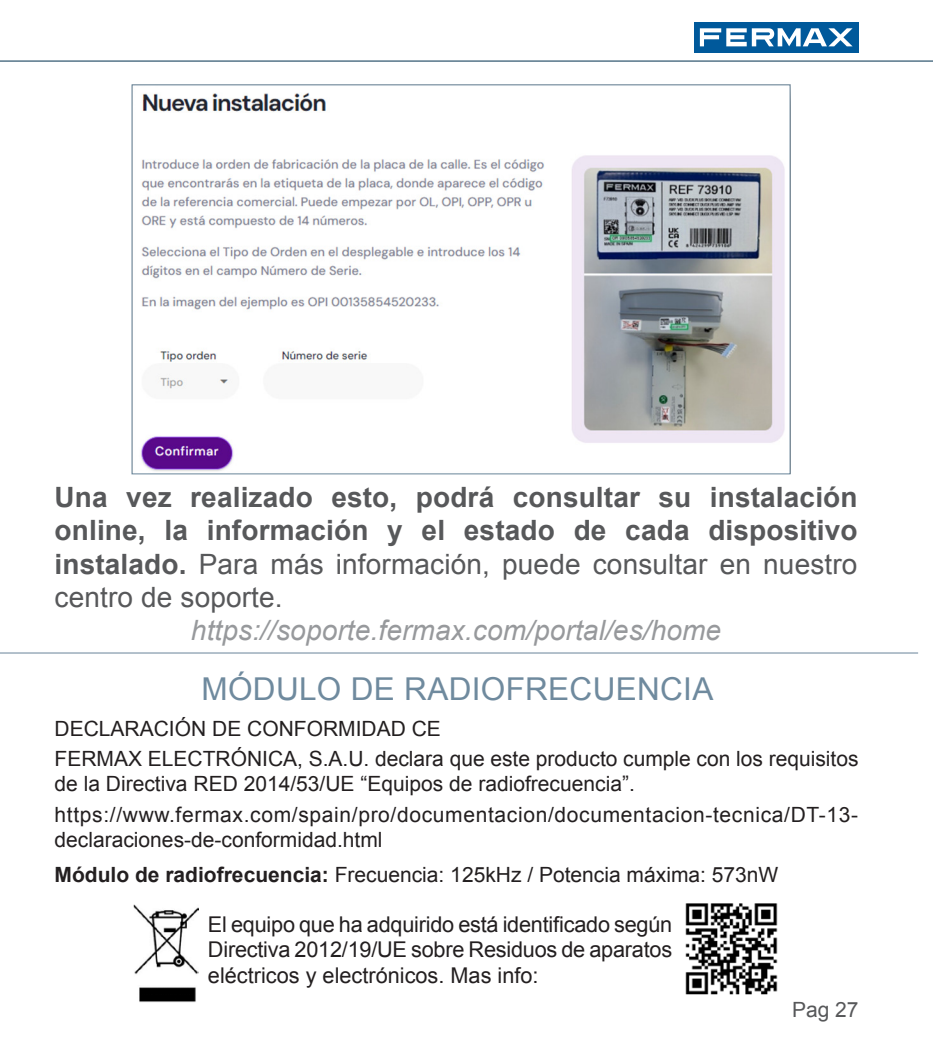
<style>
.page{position:relative;width:933px;height:1042px;background:#fff}
.page>*{position:absolute;margin:0;border:0;box-sizing:border-box;transform-origin:0 0}
.TITULO1{font:31.5px "Arial";letter-spacing:.01em;color:#6f8a9e}
.TEXTO_2{font:700 28px/33.6px "Arial";letter-spacing:.005em;color:#57585a;text-align:justify}
.TEXTO_2-2{font:italic 28px "Arial";letter-spacing:.005em;color:#97999c}
.t1{font:21.7px/25.2px "Arial";color:#231f20;text-align:justify}
.t2{font:21px/25.2px "Arial";color:#231f20}
.t3{font:21px/25.2px "Arial";letter-spacing:.03em;color:#231f20}
.t4{font:21px "Arial";color:#57585a}
.s1{font-weight:400}
.s2{font-weight:700}
</style>
<div class="page">
<div style="left:694px;top:22px;width:164px;height:30px;background:#00599b"></div>
<svg style="left:700px;top:28px;width:152px;height:18px"></svg>
<hr style="left:0;top:60px;width:933px;height:2px;background:#6d899a">
<img style="left:140px;top:92px;width:645px;height:380px">
<hr style="left:0;top:652px;width:918px;height:1px;background:#6f8a9e">
<img style="left:685px;top:903px;width:93px;height:92px">
<img style="left:133px;top:904px;width:65px;height:98px">
<p class="TEXTO_2" style="left:55px;top:481px;width:804px">Una vez realizado esto, podrá consultar su instalación online, la información y el estado de cada dispositivo instalado. <span class="s1">Para más información, puede consultar en nuestro centro de soporte.</span></p>
<p class="TEXTO_2-2" style="left:191px;top:612px;width:532px">https://soporte.fermax.com/portal/es/home</p>
<p class="TITULO1" style="left:201px;top:668px;width:513px">MÓDULO DE RADIOFRECUENCIA</p>
<p class="t2" style="left:55px;top:716px;width:388px">DECLARACIÓN DE CONFORMIDAD CE</p>
<p class="t2" style="left:55px;top:746px;width:805px">FERMAX ELECTRÓNICA, S.A.U. declara que este producto cumple con los requisitos de la Directiva RED 2014/53/UE “Equipos de radiofrecuencia”.</p>
<p class="t3" style="left:55px;top:802px;width:805px">https://www.fermax.com/spain/pro/documentacion/documentacion-tecnica/DT-13- declaraciones-de-conformidad.html</p>
<p class="t2" style="left:55px;top:862px;width:725px"><span class="s2">Módulo de radiofrecuencia:</span> Frecuencia: 125kHz / Potencia máxima: 573nW</p>
<p class="t1" style="left:208px;top:912px;width:466px">El equipo que ha adquirido está identificado según Directiva 2012/19/UE sobre Residuos de aparatos eléctricos y electrónicos. Mas info:</p>
<p class="t4" style="left:792px;top:996px;width:68px">Pag 27</p>
</div>
